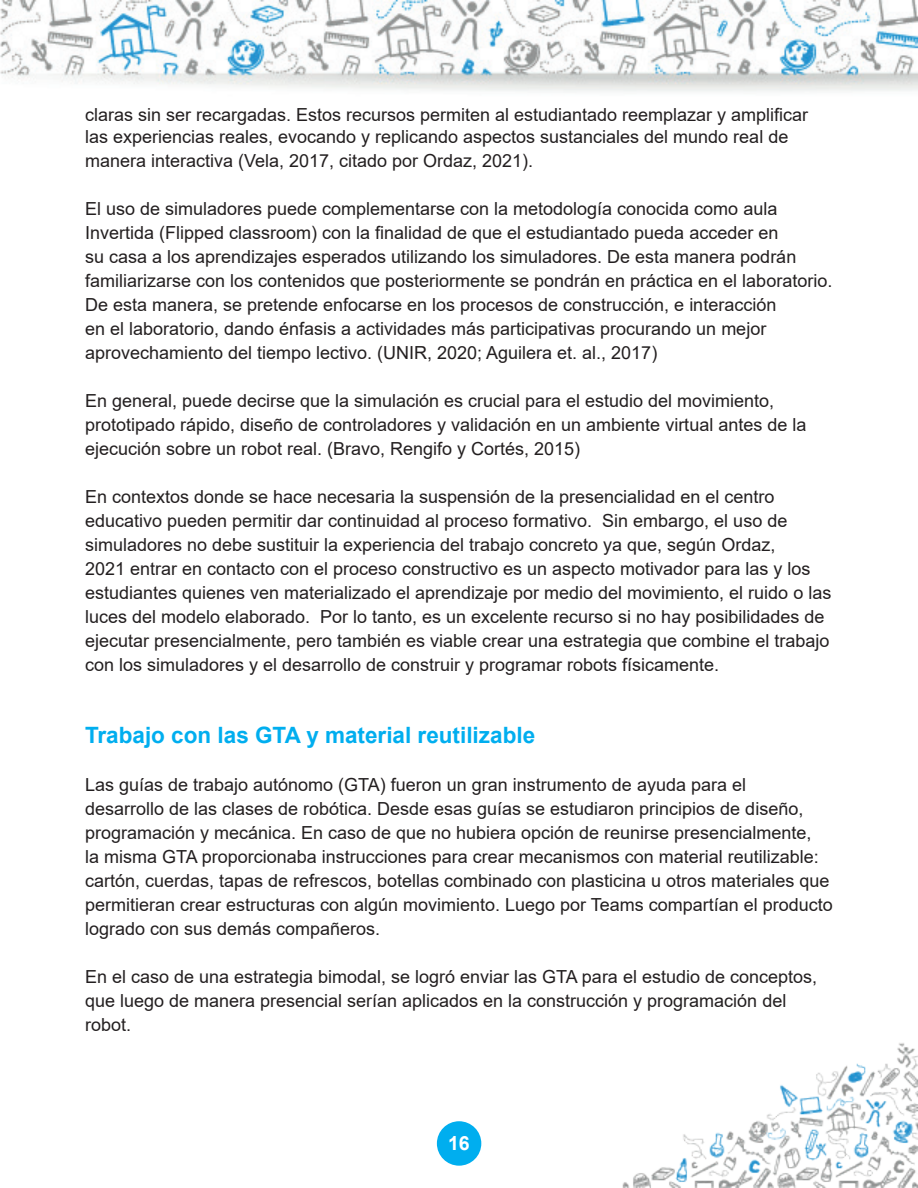
<style>
.page{position:relative;width:918px;height:1188px;background:#fff}
.page>*{position:absolute;margin:0;border:0;box-sizing:border-box;transform-origin:0 0}
.t1{font:700 22.5px "Arial";color:#00aeef}
.t2{font:700 19.5px "Arial";color:#fff}
.t3{font:18px/24px "Arial";color:#231f20}
</style>
<div class="page">
<img style="left:0;top:0;width:918px;height:1188px">
<div style="left:437px;top:1121px;width:44px;height:45px;background:#00aeef;border-radius:50%"></div>
<p class="t3" style="left:85px;top:103px;width:725px;line-height:23.2px">claras sin ser recargadas. Estos recursos permiten al estudiantado reemplazar y amplificar las experiencias reales, evocando y replicando aspectos sustanciales del mundo real de manera interactiva (Vela, 2017, citado por Ordaz, 2021).</p>
<p class="t3" style="left:85px;top:197px;width:749px">El uso de simuladores puede complementarse con la metodología conocida como aula Invertida (Flipped classroom) con la finalidad de que el estudiantado pueda acceder en<br>su casa a los aprendizajes esperados utilizando los simuladores. De esta manera podrán familiarizarse con los contenidos que posteriormente se pondrán en práctica en el laboratorio.<br>De esta manera, se pretende enfocarse en los procesos de construcción, e interacción<br>en el laboratorio, dando énfasis a actividades más participativas procurando un mejor aprovechamiento del tiempo lectivo. (UNIR, 2020; Aguilera et. al., 2017)</p>
<p class="t3" style="left:85px;top:389px;width:723px">En general, puede decirse que la simulación es crucial para el estudio del movimiento, prototipado rápido, diseño de controladores y validación en un ambiente virtual antes de la ejecución sobre un robot real. (Bravo, Rengifo y Cortés, 2015)</p>
<p class="t3" style="left:85px;top:485px;width:748px">En contextos donde se hace necesaria la suspensión de la presencialidad en el centro educativo pueden permitir dar continuidad al proceso formativo. Sin embargo, el uso de simuladores no debe sustituir la experiencia del trabajo concreto ya que, según Ordaz,<br>2021 entrar en contacto con el proceso constructivo es un aspecto motivador para las y los estudiantes quienes ven materializado el aprendizaje por medio del movimiento, el ruido o las luces del modelo elaborado. Por lo tanto, es un excelente recurso si no hay posibilidades de ejecutar presencialmente, pero también es viable crear una estrategia que combine el trabajo con los simuladores y el desarrollo de construir y programar robots físicamente.</p>
<p class="t1" style="left:85px;top:719px;width:452px">Trabajo con las GTA y material reutilizable</p>
<p class="t3" style="left:85px;top:773px;width:749px">Las guías de trabajo autónomo (GTA) fueron un gran instrumento de ayuda para el<br>desarrollo de las clases de robótica. Desde esas guías se estudiaron principios de diseño, programación y mecánica. En caso de que no hubiera opción de reunirse presencialmente,<br>la misma GTA proporcionaba instrucciones para crear mecanismos con material reutilizable: cartón, cuerdas, tapas de refrescos, botellas combinado con plasticina u otros materiales que permitieran crear estructuras con algún movimiento. Luego por Teams compartían el producto logrado con sus demás compañeros.</p>
<p class="t3" style="left:85px;top:965px;width:734px">En el caso de una estrategia bimodal, se logró enviar las GTA para el estudio de conceptos, que luego de manera presencial serían aplicados en la construcción y programación del robot.</p>
<p class="t2" style="left:448px;top:1130px;width:23px">16</p>
</div>
